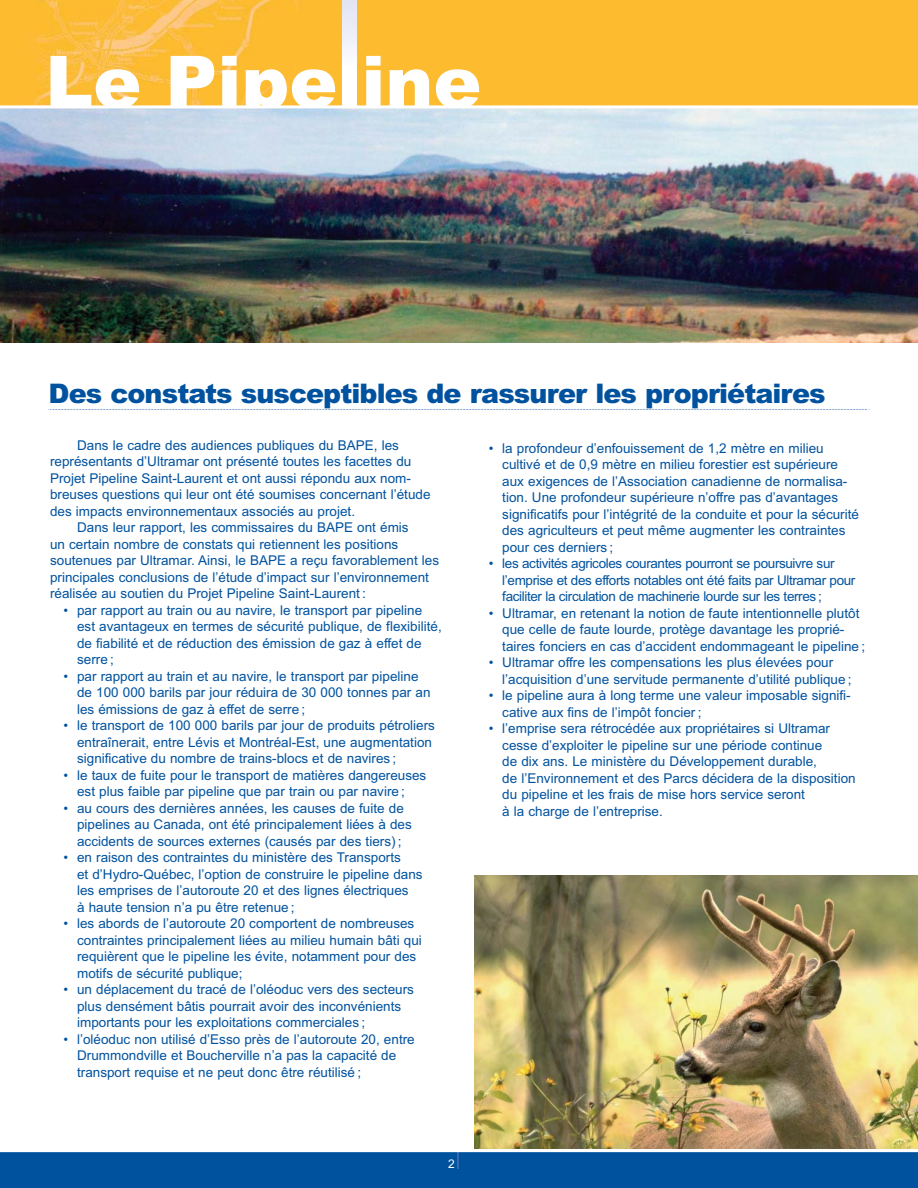
<style>
.page{position:relative;width:918px;height:1188px;background:#fff}
.page>*{position:absolute;margin:0;border:0;box-sizing:border-box;transform-origin:0 0}
.t1{font:900 27px "Arial";letter-spacing:-.035em;color:#00529f}
.t2{font:13.5px/16.5px "Arial";color:#00529f}
.t3{font:13.5px/16.5px "Arial";letter-spacing:-.03em;color:#00529f}
.t4{font:12px "Arial";color:#fff}
</style>
<div class="page">
<img style="left:474px;top:875px;width:444px;height:274px">
<img style="left:0;top:108px;width:918px;height:235px">
<div style="left:0;top:0;width:918px;height:107px;background:#fdbb30"></div>
<img style="left:34px;top:0;width:446px;height:105px">
<svg style="left:342px;top:0;width:15px;height:105px;background:#f4f5fa"></svg>
<svg style="left:51px;top:56px;width:88px;height:49px"></svg>
<svg style="left:171px;top:56px;width:43px;height:49px"></svg>
<svg style="left:222px;top:56px;width:15px;height:49px"></svg>
<svg style="left:246px;top:69px;width:89px;height:36px"></svg>
<svg style="left:366px;top:56px;width:15px;height:49px"></svg>
<svg style="left:390px;top:69px;width:39px;height:36px"></svg>
<svg style="left:436px;top:69px;width:43px;height:36px"></svg>
<div style="left:0;top:1152px;width:918px;height:36px;background:#00529f"></div>
<svg style="left:458px;top:1152px;width:1px;height:17px"></svg>
<hr style="left:0;top:105px;width:918px;height:3px;background:#fff">
<svg style="left:49px;top:409px;width:821px;height:1px"></svg>
<h1 class="t1" style="left:49px;top:384px;width:779px">Des constats susceptibles de rassurer les propriétaires</h1>
<p class="t2" style="left:77px;top:438px;width:323px">Dans le cadre des audiences publiques du BAPE, les</p>
<p class="t2" style="left:50px;top:454px;width:363px">représentants d’Ultramar ont présenté toutes les facettes du</p>
<p class="t2" style="left:50px;top:471px;width:362px">Projet Pipeline Saint-Laurent et ont aussi répondu aux nom-</p>
<p class="t2" style="left:50px;top:487px;width:382px">breuses questions qui leur ont été soumises concernant l’étude</p>
<p class="t2" style="left:50px;top:504px;width:307px">des impacts environnementaux associés au projet.</p>
<p class="t2" style="left:77px;top:520px;width:333px">Dans leur rapport, les commissaires du BAPE ont émis</p>
<p class="t2" style="left:50px;top:537px;width:350px">un certain nombre de constats qui retiennent les positions</p>
<p class="t2" style="left:50px;top:553px;width:391px">soutenues par Ultramar. Ainsi, le BAPE a reçu favorablement les</p>
<p class="t2" style="left:50px;top:570px;width:380px">principales conclusions de l’étude d’impact sur l’environnement</p>
<p class="t2" style="left:50px;top:586px;width:317px">réalisée au soutien du Projet Pipeline Saint-Laurent :</p>
<p class="t2" style="left:77px;top:603px;width:366px;text-indent:-14px">• par rapport au train ou au navire, le transport par pipeline est avantageux en termes de sécurité publique, de flexibilité, de fiabilité et de réduction des émission de gaz à effet de serre ;</p>
<p class="t2" style="left:77px;top:669px;width:355px;text-indent:-14px">• par rapport au train et au navire, le transport par pipeline de 100 000 barils par jour réduira de 30 000 tonnes par an les émissions de gaz à effet de serre ;</p>
<p class="t2" style="left:77px;top:718px;width:359px;text-indent:-14px">• le transport de 100 000 barils par jour de produits pétroliers entraînerait, entre Lévis et Montréal-Est, une augmentation significative du nombre de trains-blocs et de navires ;</p>
<p class="t2" style="left:64px;top:768px;width:364px;text-align:center">• le taux de fuite pour le transport de matières dangereuses est plus faible par pipeline que par train ou par navire ;</p>
<p class="t2" style="left:77px;top:801px;width:336px;text-indent:-14px">• au cours des dernières années, les causes de fuite de pipelines au Canada, ont été principalement liées à des accidents de sources externes (causés par des tiers) ;</p>
<p class="t2" style="left:77px;top:850px;width:347px;text-indent:-14px">• en raison des contraintes du ministère des Transports<br>et d’Hydro-Québec, l’option de construire le pipeline dans les emprises de l’autoroute 20 et des lignes électriques<br>à haute tension n’a pu être retenue ;</p>
<p class="t2" style="left:77px;top:916px;width:346px;text-indent:-14px">• les abords de l’autoroute 20 comportent de nombreuses contraintes principalement liées au milieu humain bâti qui requièrent que le pipeline les évite, notamment pour des motifs de sécurité publique;</p>
<p class="t2" style="left:77px;top:982px;width:338px;text-indent:-14px">• un déplacement du tracé de l’oléoduc vers des secteurs plus densément bâtis pourrait avoir des inconvénients importants pour les exploitations commerciales ;</p>
<p class="t2" style="left:77px;top:1032px;width:339px;text-indent:-14px">• l’oléoduc non utilisé d’Esso près de l’autoroute 20, entre<br>Drummondville et Boucherville n’a pas la capacité de transport requise et ne peut donc être réutilisé ;</p>
<p class="t4" style="left:448px;top:1160px;width:8px">2</p>
<p class="t2" style="left:502px;top:441px;width:358px;text-indent:-14px">• la profondeur d’enfouissement de 1,2 mètre en milieu cultivé et de 0,9 mètre en milieu forestier est supérieure aux exigences de l’Association canadienne de normalisa&shy;tion. Une profondeur supérieure n’offre pas d’avantages significatifs pour l’intégrité de la conduite et pour la sécurité des agriculteurs et peut même augmenter les contraintes pour ces derniers ;</p>
<p class="t3" style="left:502px;top:556px;width:355px;text-indent:-14px">• les activités agricoles courantes pourront se poursuivre sur l’emprise et des efforts notables ont été faits par Ultramar pour faciliter la circulation de machinerie lourde sur les terres ;</p>
<p class="t2" style="left:502px;top:606px;width:364px;text-indent:-14px">• Ultramar, en retenant la notion de faute intentionnelle plutôt que celle de faute lourde, protège davantage les proprié&shy;taires fonciers en cas d’accident endommageant le pipeline ;</p>
<p class="t2" style="left:502px;top:655px;width:351px;text-indent:-14px">• Ultramar offre les compensations les plus élevées pour l’acquisition d’une servitude permanente d’utilité publique ;</p>
<p class="t2" style="left:502px;top:688px;width:350px;text-indent:-14px">• le pipeline aura à long terme une valeur imposable signifi&shy;cative aux fins de l’impôt foncier ;</p>
<p class="t2" style="left:502px;top:721px;width:355px;text-indent:-14px">• l’emprise sera rétrocédée aux propriétaires si Ultramar cesse d’exploiter le pipeline sur une période continue<br>de dix ans. Le ministère du Développement durable,<br>de l’Environnement et des Parcs décidera de la disposition du pipeline et les frais de mise hors service seront<br>à la charge de l’entreprise.</p>
</div>
